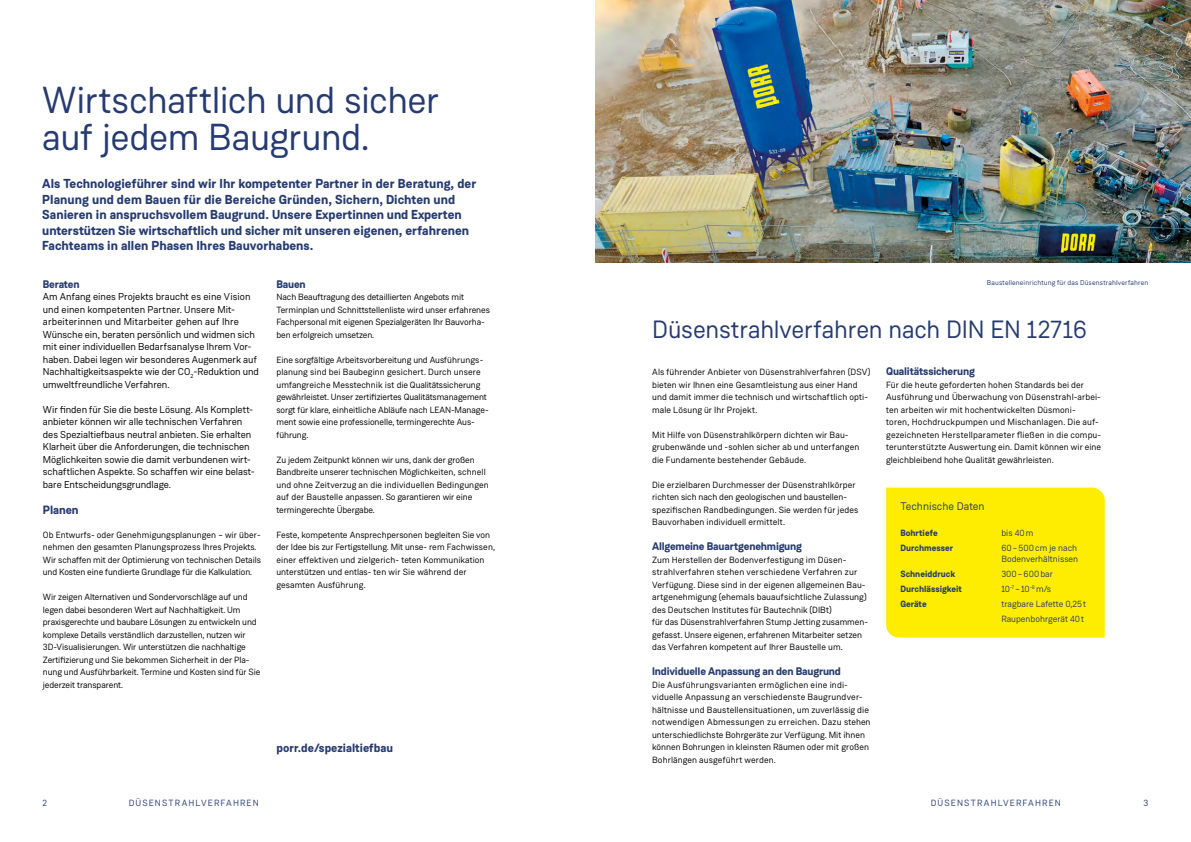
<style>
.page{position:relative;width:1191px;height:842px;background:#fff}
.page>*{position:absolute;margin:0;border:0;box-sizing:border-box;transform-origin:0 0}
.t1{font:37.5px/37.5px "Weissenhof Grotesk";letter-spacing:-.015em;color:#263b71}
.t2{font:25px "Weissenhof Grotesk";letter-spacing:-.01em;color:#263b71}
.t3{font:700 13px/15.5px "Weissenhof Grotesk";color:#263b71}
.t4{font:700 12px "Weissenhof Grotesk";color:#263b71}
.t5{font:700 11px "Weissenhof Grotesk";letter-spacing:-.015em;color:#263b71}
.t6{font:11px "Weissenhof Grotesk";color:#263b71}
.t7{font:10px/12.5px "Weissenhof Grotesk";letter-spacing:-.005em;color:#000}
.t8{font:9px/12.5px "Weissenhof Grotesk";color:#000}
.t9{font:9px/10.8px "Weissenhof Grotesk";color:#263b71}
.t10{font:700 9px "Weissenhof Grotesk";color:#263b71}
.t11{font:9px "Weissenhof Grotesk";letter-spacing:.12em;color:#263b71}
.t12{font:7px "Weissenhof Grotesk";letter-spacing:.015em;color:#263b71}
</style>
<div class="page">
<div style="left:886px;top:488px;width:218px;height:150px;background:#ffed00"></div>
<img style="left:595px;top:0;width:596px;height:263px">
<h1 class="t1" style="left:42px;top:81px;width:399px">Wirtschaftlich und sicher auf jedem Baugrund.</h1>
<p class="t3" style="left:42px;top:176px;width:436px">Als Technologieführer sind wir Ihr kompetenter Partner in der Beratung, der Planung und dem Bauen für die Bereiche Gründen, Sichern, Dichten und Sanieren in anspruchsvollem Baugrund. Unsere Expertinnen und Experten unterstützen Sie wirtschaftlich und sicher mit unseren eigenen, erfahrenen Fachteams in allen Phasen Ihres Bauvorhabens.</p>
<p class="t5" style="left:43px;top:277px;width:38px">Beraten</p>
<p class="t7" style="left:43px;top:290px;width:218px">Am Anfang eines Projekts braucht es eine Vision und einen kompetenten Partner. Unsere Mit&shy;arbeiterinnen und Mitarbeiter gehen auf Ihre Wünsche ein, beraten persönlich und widmen sich mit einer individuellen Bedarfsanalyse Ihrem Vor&shy;haben. Dabei legen wir besonderes Augenmerk auf Nachhaltigkeitsaspekte wie der CO<sub>2</sub>-Reduktion und umweltfreundliche Verfahren.</p>
<p class="t7" style="left:43px;top:403px;width:213px">Wir finden für Sie die beste Lösung. Als Komplett&shy;anbieter können wir alle technischen Verfahren des Spezialtiefbaus neutral anbieten. Sie erhalten Klarheit über die Anforderungen, die technischen Möglichkeiten sowie die damit verbundenen wirt&shy;schaftlichen Aspekte. So schaffen wir eine belast&shy;bare Entscheidungsgrundlage.</p>
<h3 class="t4" style="left:43px;top:502px;width:37px">Planen</h3>
<p class="t8" style="left:43px;top:528px;width:220px">Ob Entwurfs- oder Genehmigungsplanungen – wir über&shy;nehmen den gesamten Planungsprozess Ihres Projekts.<br>Wir schaffen mit der Optimierung von technischen Details und Kosten eine fundierte Grundlage für die Kalkulation.</p>
<p class="t8" style="left:43px;top:591px;width:219px">Wir zeigen Alternativen und Sondervorschläge auf und legen dabei besonderen Wert auf Nachhaltigkeit. Um praxisgerechte und baubare Lösungen zu entwickeln und komplexe Details verständlich darzustellen, nutzen wir 3D-Visualisierungen. Wir unterstützen die nachhaltige Zertifizierung und Sie bekommen Sicherheit in der Pla&shy;nung und Ausführbarkeit. Termine und Kosten sind für Sie jederzeit transparent.</p>
<p class="t5" style="left:276px;top:277px;width:31px">Bauen</p>
<p class="t8" style="left:276px;top:291px;width:215px">Nach Beauftragung des detaillierten Angebots mit Terminplan und Schnittstellenliste wird unser erfahrenes Fachpersonal mit eigenen Spezialgeräten Ihr Bauvorha&shy;ben erfolgreich umsetzen.</p>
<p class="t8" style="left:276px;top:353px;width:214px">Eine sorgfältige Arbeitsvorbereitung und Ausführungs&shy;planung sind bei Baubeginn gesichert. Durch unsere umfangreiche Messtechnik ist die Qualitätssicherung gewährleistet. Unser zertifiziertes Qualitätsmanagement sorgt für klare, einheitliche Abläufe nach LEAN-Manage&shy;ment sowie eine professionelle, termingerechte Aus&shy;führung.</p>
<p class="t8" style="left:276px;top:453px;width:214px">Zu jedem Zeitpunkt können wir uns, dank der großen Bandbreite unserer technischen Möglichkeiten, schnell und ohne Zeitverzug an die individuellen Bedingungen auf der Baustelle anpassen. So garantieren wir eine termingerechte Übergabe.</p>
<p class="t8" style="left:276px;top:528px;width:220px">Feste, kompetente Ansprechpersonen begleiten Sie von der Idee bis zur Fertigstellung. Mit unse- rem Fachwissen, einer effektiven und zielgerich- teten Kommunikation unterstützen und entlas- ten wir Sie während der gesamten Ausführung.</p>
<p class="t9" style="left:43px;top:797px;width:6px">2</p>
<p class="t11" style="left:129px;top:797px;width:132px">DÜSENSTRAHLVERFAHREN</p>
<h3 class="t4" style="left:276px;top:741px;width:118px">porr.de/spezialtiefbau</h3>
<p class="t12" style="left:987px;top:278px;width:163px">Baustelleneinrichtung für das Düsenstrahlverfahren</p>
<h2 class="t2" style="left:652px;top:314px;width:436px">Düsenstrahlverfahren nach DIN EN 12716</h2>
<p class="t5" style="left:886px;top:364px;width:90px">Qualitätssicherung</p>
<p class="t8" style="left:886px;top:378px;width:216px">Für die heute geforderten hohen Standards bei der Ausführung und Überwachung von Düsenstrahl-arbei&shy;ten arbeiten wir mit hochentwickelten Düsmoni&shy;toren, Hochdruckpumpen und Mischanlagen. Die auf&shy;gezeichneten Herstellparameter fließen in die compu&shy;terunterstützte Auswertung ein. Damit können wir eine gleichbleibend hohe Qualität gewährleisten.</p>
<p class="t6" style="left:900px;top:500px;width:86px">Technische Daten</p>
<p class="t10" style="left:900px;top:527px;width:39px">Bohrtiefe</p>
<p class="t9" style="left:1001px;top:527px;width:34px">bis 40m</p>
<p class="t10" style="left:900px;top:542px;width:54px">Durchmesser</p>
<p class="t9" style="left:1001px;top:542px;width:78px">60–500cm je nach<br>Bodenverhältnissen</p>
<p class="t10" style="left:900px;top:568px;width:56px">Schneiddruck</p>
<p class="t9" style="left:1001px;top:568px;width:53px">300–600bar</p>
<p class="t10" style="left:900px;top:583px;width:63px">Durchlässigkeit</p>
<p class="t9" style="left:1001px;top:583px;width:51px">10<sup>-7</sup> –10<sup>-8</sup> m/s</p>
<p class="t10" style="left:900px;top:598px;width:28px">Geräte</p>
<p class="t9" style="left:1001px;top:596px;width:86px;line-height:15px">tragbare Lafette 0,25t<br>Raupenbohrgerät 40t</p>
<p class="t8" style="left:652px;top:366px;width:220px">Als führender Anbieter von Düsenstrahlverfahren (DSV) bieten wir Ihnen eine Gesamtleistung aus einer Hand und damit immer die technisch und wirtschaftlich opti&shy;male Lösung ür Ihr Projekt.</p>
<p class="t8" style="left:652px;top:428px;width:209px">Mit Hilfe von Düsenstrahlkörpern dichten wir Bau&shy;grubenwände und -sohlen sicher ab und unterfangen die Fundamente bestehender Gebäude.</p>
<p class="t8" style="left:652px;top:478px;width:208px">Die erzielbaren Durchmesser der Düsenstrahlkörper richten sich nach den geologischen und baustellen&shy;spezifischen Randbedingungen. Sie werden für jedes Bauvorhaben individuell ermittelt.</p>
<p class="t5" style="left:652px;top:539px;width:151px">Allgemeine Bauartgenehmigung</p>
<p class="t8" style="left:652px;top:553px;width:217px">Zum Herstellen der Bodenverfestigung im Düsen&shy;strahlverfahren stehen verschiedene Verfahren zur Verfügung. Diese sind in der eigenen allgemeinen Bau&shy;artgenehmigung (ehemals bauaufsichtliche Zulassung) des Deutschen Institutes für Bautechnik (DIBt)<br>für das Düsenstrahlverfahren Stump Jetting zusammen&shy;gefasst. Unsere eigenen, erfahrenen Mitarbeiter setzen das Verfahren kompetent auf Ihrer Baustelle um.</p>
<p class="t5" style="left:652px;top:664px;width:190px">Individuelle Anpassung an den Baugrund</p>
<p class="t8" style="left:652px;top:678px;width:220px">Die Ausführungsvarianten ermöglichen eine indi&shy;viduelle Anpassung an verschiedenste Baugrundver&shy;hältnisse und Baustellensituationen, um zuverlässig die notwendigen Abmessungen zu erreichen. Dazu stehen unterschiedlichste Bohrgeräte zur Verfügung. Mit ihnen können Bohrungen in kleinsten Räumen oder mit großen Bohrlängen ausgeführt werden.</p>
<p class="t11" style="left:930px;top:797px;width:132px">DÜSENSTRAHLVERFAHREN</p>
<p class="t9" style="left:1143px;top:797px;width:6px">3</p>
</div>
